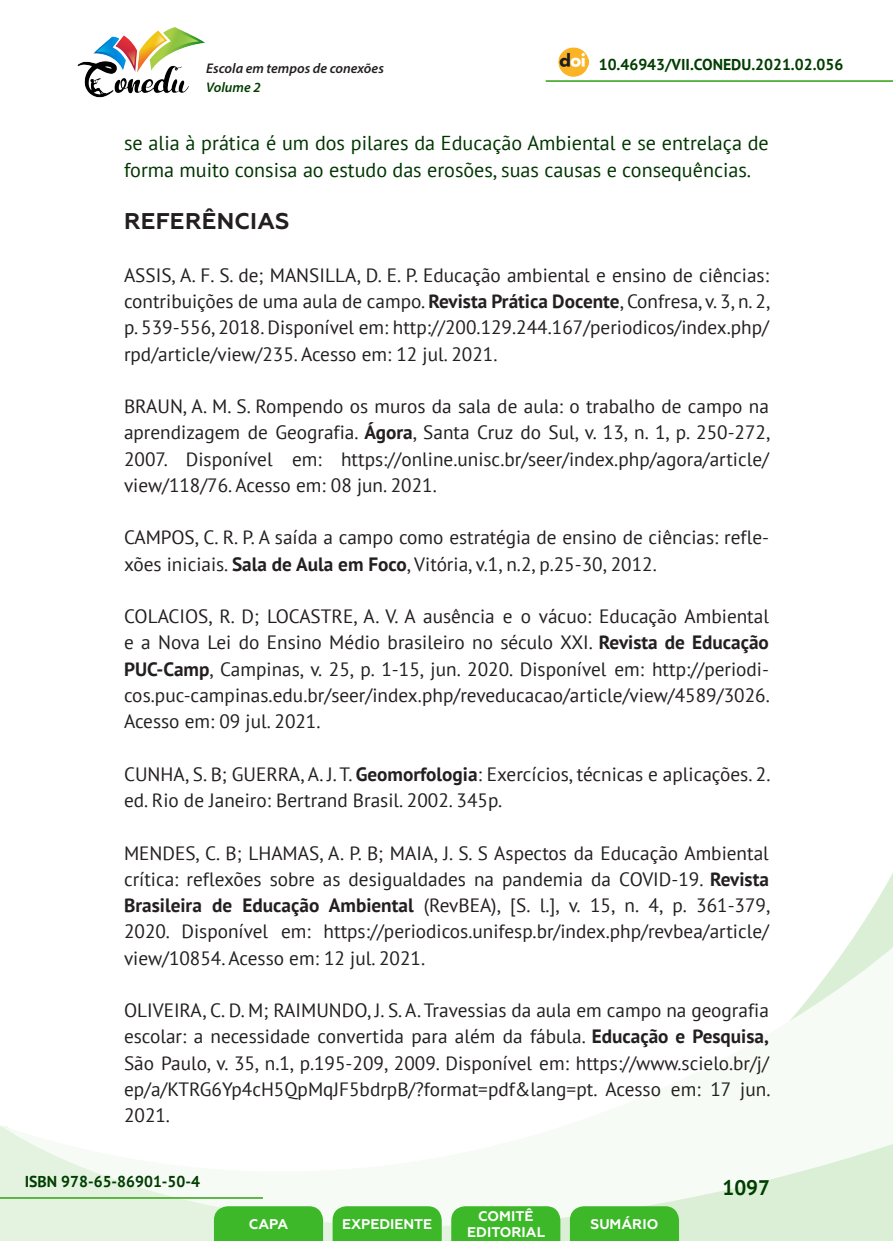
<style>
.page{position:relative;width:893px;height:1241px;background:#fff}
.page>*{position:absolute;margin:0;border:0;box-sizing:border-box;transform-origin:0 0}
._9_SUBTÍTULO_1{font:700 22.75px "Geometria";letter-spacing:.01em;color:#231f20}
.t1{font:700 21px "PT Sans";color:#003d00}
._8_CORPO{font:20.12px/26.2px "PT Sans";color:#003500}
._17_REFERENCIAS{font:19.25px/26.2px "PT Sans";color:#231f20;text-align:justify}
.t2{font:700 15.75px "PT Sans";color:#003d00}
.t3{font:700 14px/16.8px "Geometria";color:#fff;text-align:center}
.t4{font:italic 600 14px "Myriad Pro";color:#231f20}
.t5{font:italic 600 14px "Myriad Pro";color:#003d00}
.s1{font-weight:700}
</style>
<div class="page">
<svg style="left:848px;top:873px;width:45px;height:73px"></svg>
<svg style="left:0;top:946px;width:893px;height:294px"></svg>
<hr style="left:0;top:1196px;width:263px;height:2px;background:#4cad31">
<hr style="left:546px;top:80px;width:347px;height:2px;background:#4cad31">
<img style="left:559px;top:47px;width:30px;height:30px">
<img style="left:77px;top:27px;width:128px;height:71px">
<svg style="left:214px;top:1205px;width:109px;height:35px;background:#47bb34"></svg>
<svg style="left:333px;top:1205px;width:109px;height:35px;background:#47bb34"></svg>
<svg style="left:451px;top:1205px;width:109px;height:35px;background:#47bb34"></svg>
<svg style="left:570px;top:1205px;width:109px;height:35px;background:#46bb33"></svg>
<p class="t4" style="left:206px;top:59px;width:179px">Escola em tempos de conexões</p>
<p class="t2" style="left:599px;top:54px;width:246px">10.46943/VII.CONEDU.2021.02.056</p>
<p class="t5" style="left:206px;top:78px;width:56px">Volume 2</p>
<p class="_8_CORPO" style="left:124px;top:130px;width:646px">se alia à prática é um dos pilares da Educação Ambiental e se entrelaça de forma muito consisa ao estudo das erosões, suas causas e consequências.</p>
<p class="_9_SUBTÍTULO_1" style="left:124px;top:208px;width:167px">REFERÊNCIAS</p>
<p class="_17_REFERENCIAS" style="left:124px;top:261px;width:648px">ASSIS, A. F. S. de; MANSILLA, D. E. P. Educação ambiental e ensino de ciências: contribuições de uma aula de campo. <span class="s1">Revista Prática Docente</span>, Confresa, v. 3, n. 2, p. 539-556, 2018. Disponível em: http://200.129.244.167/periodicos/index.php/ rpd/article/view/235. Acesso em: 12 jul. 2021.</p>
<p class="_17_REFERENCIAS" style="left:124px;top:392px;width:648px">BRAUN, A. M. S. Rompendo os muros da sala de aula: o trabalho de campo na aprendizagem de Geografia. <span class="s1">Ágora</span>, Santa Cruz do Sul, v. 13, n. 1, p. 250-272, 2007. Disponível em: https://online.unisc.br/seer/index.php/agora/article/ view/118/76. Acesso em: 08 jun. 2021.</p>
<p class="_17_REFERENCIAS" style="left:124px;top:524px;width:646px">CAMPOS, C. R. P. A saída a campo como estratégia de ensino de ciências: refle&shy;xões iniciais. <span class="s1">Sala de Aula em Foco</span>, Vitória, v.1, n.2, p.25-30, 2012.</p>
<p class="_17_REFERENCIAS" style="left:124px;top:602px;width:647px">COLACIOS, R. D; LOCASTRE, A. V. A ausência e o vácuo: Educação Ambiental e a Nova Lei do Ensino Médio brasileiro no século XXI. <span class="s1">Revista de Educação PUC-Camp</span>, Campinas, v. 25, p. 1-15, jun. 2020. Disponível em: http://periodi&shy;cos.puc-campinas.edu.br/seer/index.php/reveducacao/article/view/4589/3026.<br>Acesso em: 09 jul. 2021.</p>
<p class="_17_REFERENCIAS" style="left:124px;top:760px;width:648px">CUNHA, S. B; GUERRA, A. J. T. <span class="s1">Geomorfologia</span>: Exercícios, técnicas e aplicações. 2. ed. Rio de Janeiro: Bertrand Brasil. 2002. 345p.</p>
<p class="_17_REFERENCIAS" style="left:124px;top:839px;width:648px">MENDES, C. B; LHAMAS, A. P. B; MAIA, J. S. S Aspectos da Educação Ambiental crítica: reflexões sobre as desigualdades na pandemia da COVID-19. <span class="s1">Revista Brasileira de Educação Ambiental</span> (RevBEA), [S. l.], v. 15, n. 4, p. 361-379, 2020. Disponível em: https://periodicos.unifesp.br/index.php/revbea/article/ view/10854. Acesso em: 12 jul. 2021.</p>
<p class="_17_REFERENCIAS" style="left:124px;top:996px;width:648px">OLIVEIRA, C. D. M; RAIMUNDO, J. S. A. Travessias da aula em campo na geografia escolar: a necessidade convertida para além da fábula. <span class="s1">Educação e Pesquisa, </span>São Paulo, v. 35, n.1, p.195-209, 2009. Disponível em: https://www.scielo.br/j/ ep/a/KTRG6Yp4cH5QpMqJF5bdrpB/?format=pdf&amp;lang=pt. Acesso em: 17 jun.<br>2021.</p>
<p class="t2" style="left:25px;top:1170px;width:177px">ISBN 978-65-86901-50-4</p>
<p class="t3" style="left:249px;top:1215px;width:41px">CAPA</p>
<p class="t3" style="left:342px;top:1215px;width:92px">EXPEDIENTE</p>
<p class="t3" style="left:467px;top:1207px;width:79px">COMITÊ<br>EDITORIAL</p>
<p class="t3" style="left:590px;top:1215px;width:69px">SUMÁRIO</p>
<p class="t1" style="left:722px;top:1173px;width:49px">1097</p>
</div>
